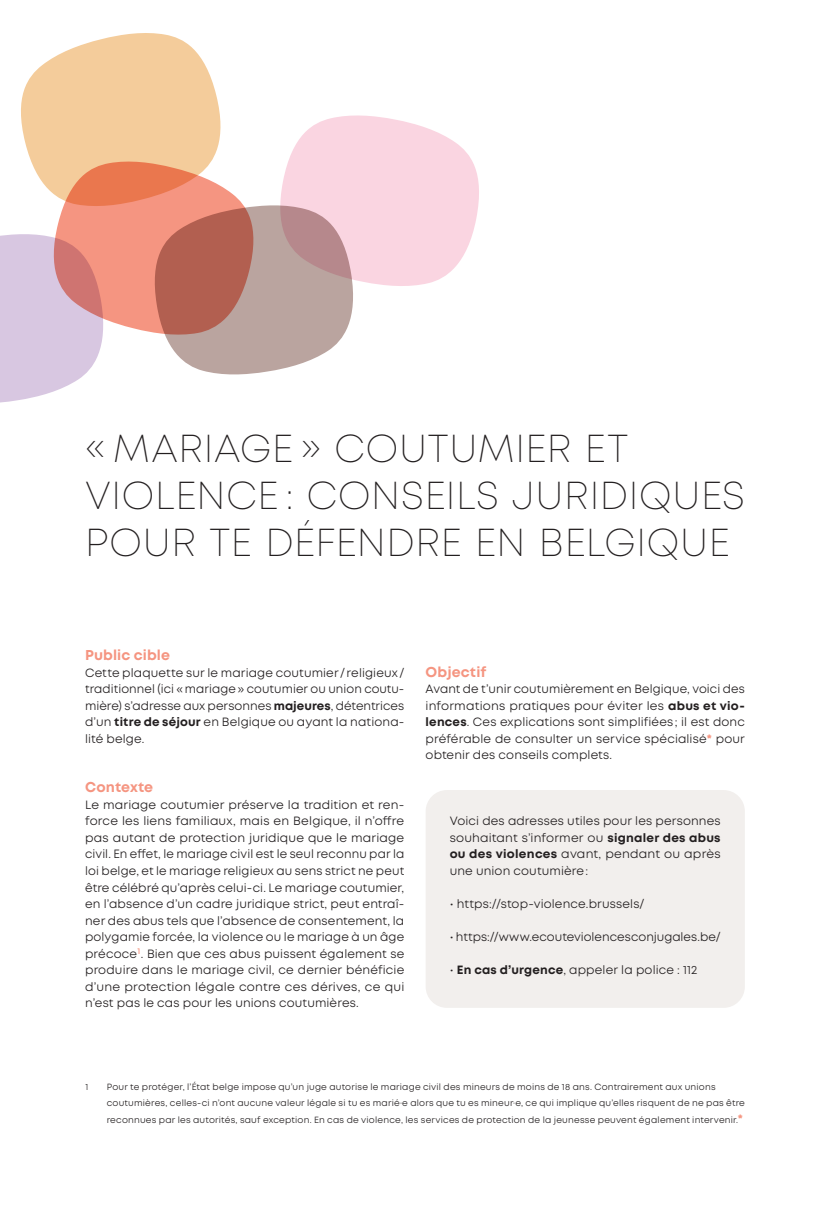
<style>
.page{position:relative;width:830px;height:1221px;background:#fff}
.page>*{position:absolute;margin:0;border:0;box-sizing:border-box;transform-origin:0 0}
.t1{font:200 39px/46.8px "Mont";letter-spacing:.02em;color:#231f20}
.t2{font:700 14.25px "Mont";letter-spacing:.01em;color:#f59581}
.t3{font:12px/16.5px "Mont";letter-spacing:.01em;color:#231f20;text-align:justify}
.t4{font:9px/16.5px "Mont";letter-spacing:.02em;color:#231f20}
.s1{font-weight:700}
.s2{font-weight:700;color:#f59581}
.s3{font-weight:700;font-size:12px;color:#f59581}
</style>
<div class="page">
<div style="left:425px;top:790px;width:319px;height:217px;background:#f2efed;border-radius:21px"></div>
<svg style="left:0;top:33px;width:479px;height:370px"></svg>
<h1 class="t1" style="left:85px;top:425px;width:661px">« MARIAGE » COUTUMIER ET<br>VIOLENCE : CONSEILS JURIDIQUES<br>POUR TE DÉFENDRE EN BELGIQUE</h1>
<p class="t2" style="left:85px;top:646px;width:86px">Public cible</p>
<p class="t3" style="left:85px;top:664px;width:320px">Cette plaquette sur le mariage coutumier / religieux/ traditionnel (ici «mariage» coutumier ou union coutu&shy;mière) s’adresse aux personnes <span class="s1">majeures</span>, détentrices d’un <span class="s1">titre de séjour</span> en Belgique ou ayant la nationa&shy;lité belge.</p>
<p class="t2" style="left:85px;top:778px;width:70px">Contexte</p>
<p class="t3" style="left:85px;top:796px;width:320px">Le mariage coutumier préserve la tradition et ren&shy;force les liens familiaux, mais en Belgique, il n’offre pas autant de protection juridique que le mariage civil. En effet, le mariage civil est le seul reconnu par la loi belge, et le mariage religieux au sens strict ne peut être célébré qu’après celui-ci. Le mariage coutumier, en l’absence d’un cadre juridique strict, peut entraî&shy;ner des abus tels que l’absence de consentement, la polygamie forcée, la violence ou le mariage à un âge précoce<sup>1</sup>. Bien que ces abus puissent également se produire dans le mariage civil, ce dernier bénéficie d’une protection légale contre ces dérives, ce qui n’est pas le cas pour les unions coutumières.</p>
<p class="t2" style="left:425px;top:662px;width:62px">Objectif</p>
<p class="t3" style="left:425px;top:681px;width:320px">Avant de t’unir coutumièrement en Belgique, voici des informations pratiques pour éviter les <span class="s1">abus et vio&shy;lences</span>. Ces explications sont simplifiées; il est donc préférable de consulter un service spécialisé<span class="s2">*</span> pour obtenir des conseils complets.</p>
<p class="t3" style="left:449px;top:813px;width:272px">Voici des adresses utiles pour les personnes souhaitant s’informer ou <span class="s1">signaler des abus ou des violences</span> avant, pendant ou après une union coutumière:</p>
<p class="t3" style="left:449px;top:895px;width:196px">• https://stop-violence.brussels/</p>
<p class="t3" style="left:449px;top:928px;width:272px">• https://www.ecouteviolencesconjugales.be/</p>
<p class="t3" style="left:449px;top:961px;width:249px">• <span class="s1">En cas d’urgence</span>, appeler la police : 112</p>
<p class="t4" style="left:85px;top:1078px;width:4px">1</p>
<p class="t4" style="left:107px;top:1078px;width:639px">Pour te protéger, l’État belge impose qu’un juge autorise le mariage civil des mineurs de moins de 18 ans. Contrairement aux unions coutumières, celles-ci n’ont aucune valeur légale si tu es marié·e alors que tu es mineur·e, ce qui implique qu’elles risquent de ne pas être reconnues par les autorités, sauf exception. En cas de violence, les services de protection de la jeunesse peuvent également intervenir.<span class="s3">*</span></p>
</div>
